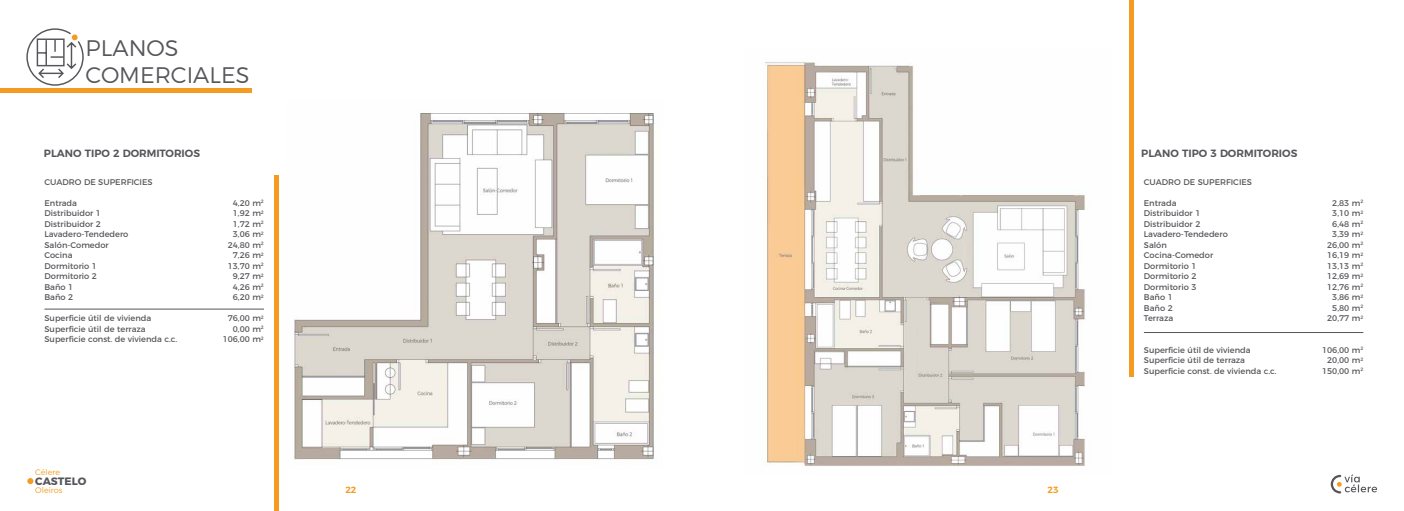
<style>
.page{position:relative;width:1404px;height:511px;background:#fff}
.page>*{position:absolute;margin:0;border:0;box-sizing:border-box;transform-origin:0 0}
.t1{font:300 22.5px/27px "Montserrat";color:#55565a}
.t2{font:700 10.73px "Montserrat";color:#55565a}
.t3{font:600 10.5px "Montserrat";color:#55565a}
.t4{font:600 9px "Montserrat";color:#f59b21}
.t5{font:8.25px "Montserrat";color:#55565a}
.t6{font:300 8.02px/17.6px "Montserrat";color:#f59b21}
</style>
<div class="page">
<svg style="left:27px;top:478px;width:6px;height:5px"></svg>
<svg style="left:1330px;top:474px;width:46px;height:19px"></svg>
<img style="left:763px;top:62px;width:322px;height:404px">
<svg style="left:26px;top:28px;width:57px;height:58px"></svg>
<hr style="left:0;top:88px;width:251px;height:4px;background:#f59b21">
<hr style="left:1143px;top:332px;width:220px;height:1px;background:#55565a">
<hr style="left:1129px;top:0;width:4px;height:375px;background:#f59b21">
<hr style="left:44px;top:308px;width:220px;height:1px;background:#55565a">
<img style="left:294px;top:113px;width:360px;height:347px">
<div style="left:274px;top:176px;width:5px;height:334px;background:#f59b21"></div>
<h1 class="t1" style="left:86px;top:32px;width:165px">PLANOS<br>COMERCIALES</h1>
<p class="t3" style="left:44px;top:144px;width:158px">PLANO TIPO 2 DORMITORIOS</p>
<p class="t3" style="left:1141px;top:144px;width:158px">PLANO TIPO 3 DORMITORIOS</p>
<p class="t5" style="left:44px;top:175px;width:110px">CUADRO DE SUPERFICIES</p>
<p class="t5" style="left:44px;top:196px;width:34px">Entrada</p>
<p class="t5" style="left:233px;top:196px;width:33px">4,20 m<sup>2</sup></p>
<p class="t5" style="left:44px;top:206px;width:58px">Distribuidor 1</p>
<p class="t5" style="left:233px;top:206px;width:33px">1,92 m<sup>2</sup></p>
<p class="t5" style="left:44px;top:217px;width:58px">Distribuidor 2</p>
<p class="t5" style="left:233px;top:217px;width:33px">1,72 m<sup>2</sup></p>
<p class="t5" style="left:44px;top:227px;width:85px">Lavadero-Tendedero</p>
<p class="t5" style="left:233px;top:227px;width:33px">3,06 m<sup>2</sup></p>
<p class="t5" style="left:44px;top:238px;width:66px">Salón-Comedor</p>
<p class="t5" style="left:228px;top:238px;width:38px">24,80 m<sup>2</sup></p>
<p class="t5" style="left:44px;top:248px;width:30px">Cocina</p>
<p class="t5" style="left:233px;top:248px;width:33px">7,26 m<sup>2</sup></p>
<p class="t5" style="left:44px;top:259px;width:54px">Dormitorio 1</p>
<p class="t5" style="left:228px;top:259px;width:38px">13,70 m<sup>2</sup></p>
<p class="t5" style="left:44px;top:269px;width:54px">Dormitorio 2</p>
<p class="t5" style="left:233px;top:269px;width:33px">9,27 m<sup>2</sup></p>
<p class="t5" style="left:44px;top:280px;width:30px">Baño 1</p>
<p class="t5" style="left:233px;top:280px;width:33px">4,26 m<sup>2</sup></p>
<p class="t5" style="left:44px;top:290px;width:30px">Baño 2</p>
<p class="t5" style="left:233px;top:290px;width:33px">6,20 m<sup>2</sup></p>
<p class="t5" style="left:44px;top:311px;width:108px">Superficie útil de vivienda</p>
<p class="t5" style="left:228px;top:311px;width:38px">76,00 m<sup>2</sup></p>
<p class="t5" style="left:44px;top:322px;width:103px">Superficie útil de terraza</p>
<p class="t5" style="left:233px;top:322px;width:33px">0,00 m<sup>2</sup></p>
<p class="t5" style="left:44px;top:332px;width:134px">Superficie const. de vivienda c.c.</p>
<p class="t5" style="left:223px;top:332px;width:43px">106,00 m<sup>2</sup></p>
<p class="t5" style="left:1143px;top:175px;width:110px">CUADRO DE SUPERFICIES</p>
<p class="t5" style="left:1143px;top:196px;width:34px">Entrada</p>
<p class="t5" style="left:1331px;top:196px;width:33px">2,83 m<sup>2</sup></p>
<p class="t5" style="left:1143px;top:206px;width:58px">Distribuidor 1</p>
<p class="t5" style="left:1331px;top:206px;width:33px">3,10 m<sup>2</sup></p>
<p class="t5" style="left:1143px;top:217px;width:58px">Distribuidor 2</p>
<p class="t5" style="left:1331px;top:217px;width:33px">6,48 m<sup>2</sup></p>
<p class="t5" style="left:1143px;top:227px;width:85px">Lavadero-Tendedero</p>
<p class="t5" style="left:1331px;top:227px;width:33px">3,39 m<sup>2</sup></p>
<p class="t5" style="left:1143px;top:238px;width:25px">Salón</p>
<p class="t5" style="left:1326px;top:238px;width:38px">26,00 m<sup>2</sup></p>
<p class="t5" style="left:1143px;top:248px;width:71px">Cocina-Comedor</p>
<p class="t5" style="left:1326px;top:248px;width:38px">16,19 m<sup>2</sup></p>
<p class="t5" style="left:1143px;top:259px;width:54px">Dormitorio 1</p>
<p class="t5" style="left:1326px;top:259px;width:38px">13,13 m<sup>2</sup></p>
<p class="t5" style="left:1143px;top:269px;width:54px">Dormitorio 2</p>
<p class="t5" style="left:1326px;top:269px;width:38px">12,69 m<sup>2</sup></p>
<p class="t5" style="left:1143px;top:280px;width:54px">Dormitorio 3</p>
<p class="t5" style="left:1326px;top:280px;width:38px">12,76 m<sup>2</sup></p>
<p class="t5" style="left:1143px;top:290px;width:30px">Baño 1</p>
<p class="t5" style="left:1331px;top:290px;width:33px">3,86 m<sup>2</sup></p>
<p class="t5" style="left:1143px;top:301px;width:30px">Baño 2</p>
<p class="t5" style="left:1331px;top:301px;width:33px">5,80 m<sup>2</sup></p>
<p class="t5" style="left:1143px;top:311px;width:31px">Terraza</p>
<p class="t5" style="left:1326px;top:311px;width:38px">20,77 m<sup>2</sup></p>
<p class="t5" style="left:1143px;top:343px;width:108px">Superficie útil de vivienda</p>
<p class="t5" style="left:1321px;top:343px;width:43px">106,00 m<sup>2</sup></p>
<p class="t5" style="left:1143px;top:353px;width:103px">Superficie útil de terraza</p>
<p class="t5" style="left:1326px;top:353px;width:38px">20,00 m<sup>2</sup></p>
<p class="t5" style="left:1143px;top:364px;width:134px">Superficie const. de vivienda c.c.</p>
<p class="t5" style="left:1321px;top:364px;width:43px">150,00 m<sup>2</sup></p>
<p class="t6" style="left:35px;top:462px;width:29px">Célere<br>Oleiros</p>
<h2 class="t2" style="left:35px;top:472px;width:52px">CASTELO</h2>
<p class="t4" style="left:345px;top:481px;width:13px">22</p>
<p class="t4" style="left:1047px;top:481px;width:13px">23</p>
</div>
